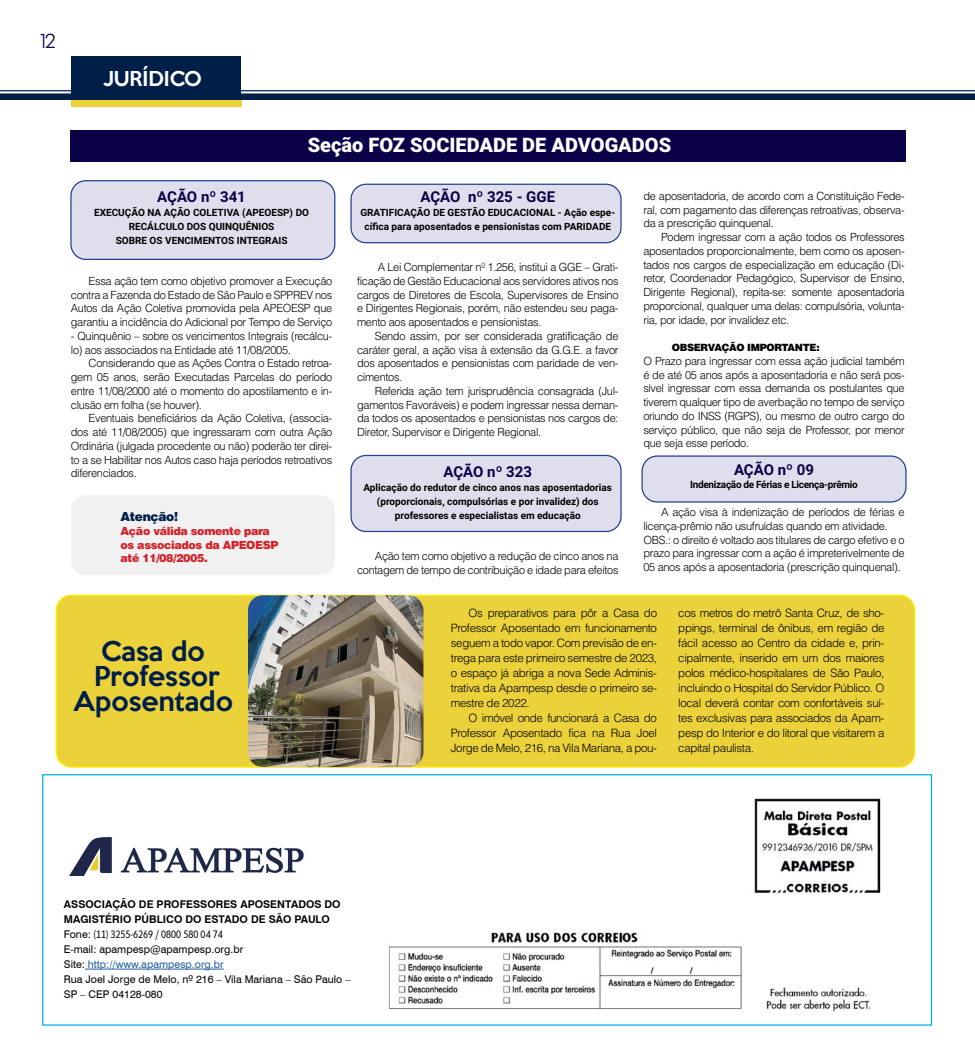
<style>
.page{position:relative;width:975px;height:1063px;background:#fff}
.page>*{position:absolute;margin:0;border:0;box-sizing:border-box;transform-origin:0 0}
.t1{font:500 25px/25px "Keep Calm";color:#001f48;text-align:center}
.t2{font:900 20px "Roboto";color:#fff}
.t3{font:300 20px "Futura BT";color:#0a0048}
.t4{font:500 18.75px "Keep Calm";color:#fff}
.t5{font:700 15px "Roboto";color:#0a0048}
.t6{font:900 12.5px "Helvetica";letter-spacing:-.03em;color:#001f48}
.t7{font:300 11.5px/15px "Helvetica";letter-spacing:-.03em;color:#000;text-align:justify}
.t8{font:300 11.25px/13.8px "Helvetica";letter-spacing:-.03em;color:#000;text-align:justify}
.t9{font:900 11.25px/13.8px "Helvetica";letter-spacing:-.03em;color:#d2232a}
.t10{font:10.62px/15px "Swiss 721 BT";color:#000}
.t11{font:700 10.62px/15px "Swiss 721 BT";color:#000}
.t12{font:700 10px/13.8px "Roboto";color:#000;text-align:center}
.t13{font:700 10px "Roboto";letter-spacing:-.03em;color:#000}
.t14{font:10px "Skola Sans Cn";color:#000}
.t15{font:900 10px "Helvetica";letter-spacing:-.03em;color:#000}
.s1{font-family:"Swiss 721 BT";font-size:10.62px}
.s2{color:#215e9e}
</style>
<div class="page">
<div style="left:56px;top:595px;width:858px;height:172px;background:#ecd23a;border-radius:15px"></div>
<div style="left:56px;top:595px;width:859px;height:173px;border:1px solid #fff200;border-radius:15px"></div>
<div style="left:71px;top:495px;width:264px;height:80px;background:#f1f1f2;border-radius:15px"></div>
<div style="left:351px;top:184px;width:270px;height:59px;background:#dedeec;border-radius:15px"></div>
<div style="left:350px;top:184px;width:271px;height:59px;border:1px solid #25408f;border-radius:15px"></div>
<div style="left:351px;top:455px;width:270px;height:76px;background:#dedeec;border-radius:15px"></div>
<div style="left:350px;top:455px;width:271px;height:77px;border:1px solid #25408f;border-radius:15px"></div>
<div style="left:71px;top:181px;width:264px;height:78px;background:#dedeec;border-radius:15px"></div>
<div style="left:70px;top:180px;width:265px;height:80px;border:1px solid #25408f;border-radius:15px"></div>
<div style="left:642px;top:456px;width:263px;height:46px;background:#dedeec;border-radius:15px"></div>
<div style="left:641px;top:455px;width:265px;height:48px;border:1px solid #25408f;border-radius:15px"></div>
<div style="left:71px;top:130px;width:834px;height:32px;background:#0a0048"></div>
<hr style="left:0;top:90px;width:974px;height:1px;background:#001f48">
<div style="left:71px;top:56px;width:169px;height:41px;background:#001f48"></div>
<div style="left:71px;top:99px;width:170px;height:7px;background:#ecd23a"></div>
<svg style="left:0;top:93px;width:974px;height:7px;background:#0d2a51"></svg>
<div style="left:42px;top:774px;width:890px;height:252px;background:#fff;border:1px solid #00aeef"></div>
<hr style="left:85px;top:969px;width:139px;height:1px;background:#215e9e">
<img style="left:388px;top:798px;width:493px;height:214px">
<img style="left:69px;top:837px;width:235px;height:38px">
<img style="left:248px;top:595px;width:175px;height:172px">
<h2 class="t3" style="left:38px;top:29px;width:20px">12</h2>
<h3 class="t4" style="left:103px;top:62px;width:100px">JURÍDICO</h3>
<h2 class="t2" style="left:308px;top:131px;width:365px">Seção FOZ SOCIEDADE DE ADVOGADOS</h2>
<h3 class="t5" style="left:157px;top:187px;width:90px">AÇÃO nº 341</h3>
<p class="t12" style="left:94px;top:205px;width:216px">EXECUÇÃO NA AÇÃO COLETIVA (APEOESP) DO<br>RECÁLCULO DOS QUINQUÊNIOS<br>SOBRE OS VENCIMENTOS INTEGRAIS</p>
<p class="t8" style="left:71px;top:274px;width:263px;text-indent:18px">Essa ação tem como objetivo promover a Execução contra a Fazenda do Estado de São Paulo e SPPREV nos Autos da Ação Coletiva promovida pela APEOESP que garantiu a incidência do Adicional por Tempo de Serviço</p>
<p class="t8" style="left:71px;top:329px;width:263px">- Quinquênio – sobre os vencimentos Integrais (recálcu&shy;lo) aos associados na Entidade até 11/08/2005.</p>
<p class="t8" style="left:71px;top:356px;width:263px;text-indent:18px">Considerando que as Ações Contra o Estado retroa&shy;gem 05 anos, serão Executadas Parcelas do período entre 11/08/2000 até o momento do apostilamento e in&shy;clusão em folha (se houver).</p>
<p class="t8" style="left:71px;top:411px;width:263px;text-indent:18px">Eventuais beneficiários da Ação Coletiva, (associa&shy;dos até 11/08/2005) que ingressaram com outra Ação Ordinária (julgada procedente ou não) poderão ter direi&shy;to a se Habilitar nos Autos caso haja períodos retroativos diferenciados.</p>
<p class="t6" style="left:120px;top:509px;width:59px">Atenção!</p>
<p class="t9" style="left:120px;top:524px;width:159px">Ação válida somente para os associados da APEOESP até 11/08/2005.</p>
<h1 class="t1" style="left:73px;top:637px;width:161px">Casa do<br>Professor<br>Aposentado</h1>
<h3 class="t5" style="left:420px;top:187px;width:136px">AÇÃO nº 325 - GGE</h3>
<p class="t12" style="left:360px;top:205px;width:256px">GRATIFICAÇÃO DE GESTÃO EDUCACIONAL - Ação espe&shy;cífica para aposentados e pensionistas com PARIDADE</p>
<p class="t8" style="left:357px;top:260px;width:263px;text-indent:21px">A Lei Complementar nº 1.256, institui a GGE – Grati&shy;ficação de Gestão Educacional aos servidores ativos nos cargos de Diretores de Escola, Supervisores de Ensino e Dirigentes Regionais, porém, não estendeu seu paga&shy;mento aos aposentados e pensionistas.</p>
<p class="t8" style="left:357px;top:329px;width:263px;text-indent:18px">Sendo assim, por ser considerada gratificação de caráter geral, a ação visa à extensão da G.G.E. a favor dos aposentados e pensionistas com paridade de ven&shy;cimentos.</p>
<p class="t8" style="left:357px;top:384px;width:263px;text-indent:18px">Referida ação tem jurisprudência consagrada (Jul&shy;gamentos Favoráveis) e podem ingressar nessa deman&shy;da todos os aposentados e pensionistas nos cargos de:<br>Diretor, Supervisor e Dirigente Regional.</p>
<h3 class="t5" style="left:443px;top:462px;width:90px">AÇÃO nº 323</h3>
<p class="t12" style="left:363px;top:480px;width:250px">Aplicação do redutor de cinco anos nas aposentadorias (proporcionais, compulsórias e por invalidez) dos professores e especialistas em educação</p>
<p class="t8" style="left:357px;top:549px;width:263px;text-align:right">Ação tem como objetivo a redução de cinco anos na contagem de tempo de contribuição e idade para efeitos</p>
<p class="t8" style="left:643px;top:189px;width:263px">de aposentadoria, de acordo com a Constituição Fede&shy;ral, com pagamento das diferenças retroativas, observa&shy;da a prescrição quinquenal.</p>
<p class="t8" style="left:643px;top:230px;width:263px;text-indent:18px">Podem ingressar com a ação todos os Professores aposentados proporcionalmente, bem como os aposen&shy;tados nos cargos de especialização em educação (Di&shy;retor, Coordenador Pedagógico, Supervisor de Ensino, Dirigente Regional), repita-se: somente aposentadoria proporcional, qualquer uma delas: compulsória, volunta&shy;ria, por idade, por invalidez etc.</p>
<p class="t15" style="left:671px;top:341px;width:149px">OBSERVAÇÃO IMPORTANTE:</p>
<p class="t8" style="left:643px;top:354px;width:263px">O Prazo para ingressar com essa ação judicial também é de até 05 anos após a aposentadoria e não será pos&shy;sível ingressar com essa demanda os postulantes que tiverem qualquer tipo de averbação no tempo de serviço oriundo do INSS (RGPS), ou mesmo de outro cargo do serviço público, que não seja de Professor, por menor que seja esse período.</p>
<h3 class="t5" style="left:734px;top:459px;width:81px">AÇÃO nº 09</h3>
<p class="t13" style="left:690px;top:478px;width:169px">Indenização de Férias e Licença-prêmio</p>
<p class="t8" style="left:643px;top:505px;width:263px;text-align:left;text-indent:18px">A ação visa à indenização de períodos de férias e licença-prêmio não usufruídas quando em atividade.<br>OBS.: o direito é voltado aos titulares de cargo efetivo e o prazo para ingressar com a ação é impreterivelmente de 05 anos após a aposentadoria (prescrição quinquenal).</p>
<p class="t7" style="left:451px;top:606px;width:208px;text-indent:18px">Os preparativos para pôr a Casa do Professor Aposentado em funcionamento seguem a todo vapor. Com previsão de en&shy;trega para este primeiro semestre de 2023, o espaço já abriga a nova Sede Adminis&shy;trativa da Apampesp desde o primeiro se&shy;mestre de 2022.</p>
<p class="t7" style="left:451px;top:711px;width:208px;text-indent:18px">O imóvel onde funcionará a Casa do Professor Aposentado fica na Rua Joel Jorge de Melo, 216, na Vila Mariana, a pou-</p>
<p class="t7" style="left:678px;top:606px;width:208px">cos metros do metrô Santa Cruz, de sho&shy;ppings, terminal de ônibus, em região de fácil acesso ao Centro da cidade e, prin&shy;cipalmente, inserido em um dos maiores polos médico-hospitalares de São Paulo, incluindo o Hospital do Servidor Público. O local deverá contar com confortáveis suí&shy;tes exclusivas para associados da Apam&shy;pesp do Interior e do litoral que visitarem a capital paulista.</p>
<p class="t11" style="left:64px;top:896px;width:278px">ASSOCIAÇÃO DE PROFESSORES APOSENTADOS DO<br>MAGISTÉRIO PÚBLICO DO ESTADO DE SÃO PAULO</p>
<p class="t14" style="left:64px;top:928px;width:160px"><span class="s1">Fone:</span> (11) 3255-6269 / 0800 580 04 74</p>
<p class="t10" style="left:64px;top:941px;width:288px">E-mail: apampesp@apampesp.org.br<br>Site: <span class="s2">http://www.apampesp.org.br<br></span>Rua Joel Jorge de Melo, nº 216 – Vila Mariana – São Paulo – SP – CEP 04128-080</p>
</div>
